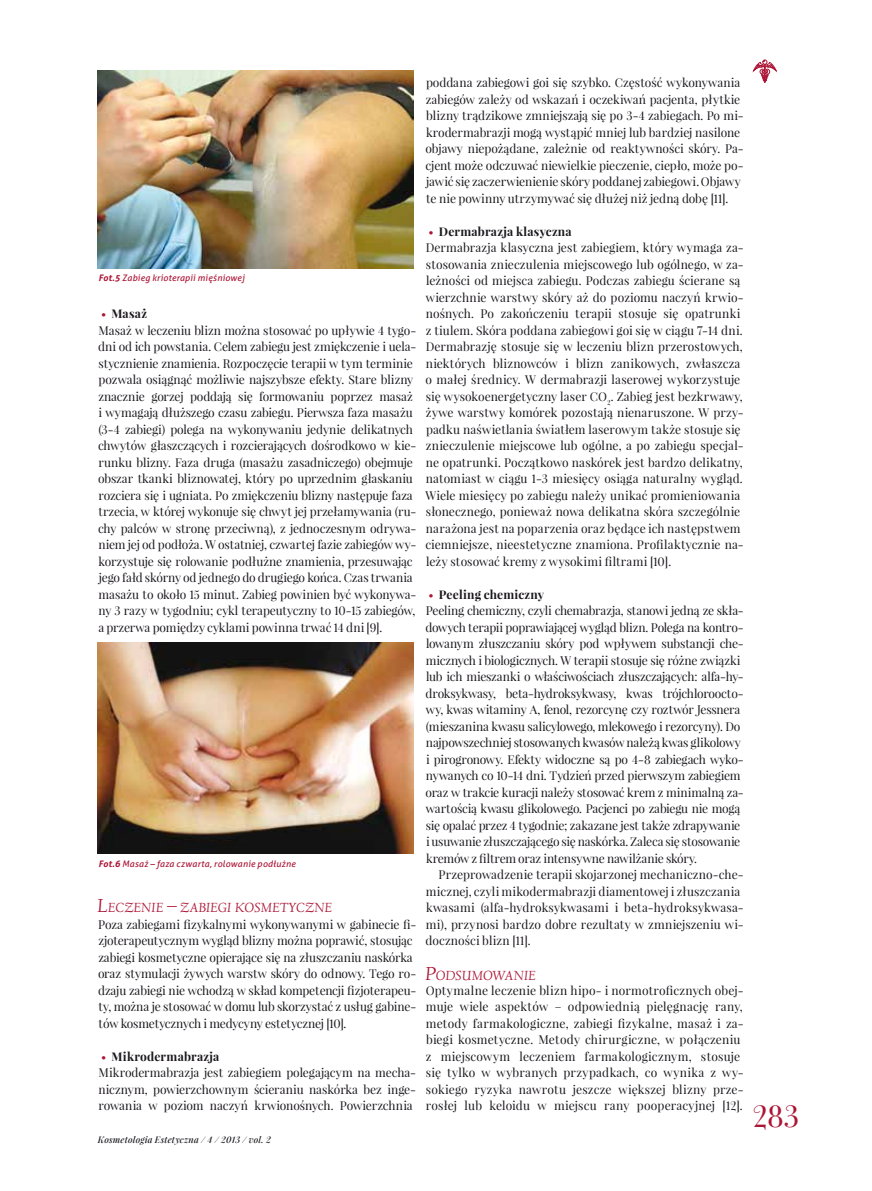
<style>
.page{position:relative;width:872px;height:1191px;background:#fff}
.page>*{position:absolute;margin:0;border:0;box-sizing:border-box;transform-origin:0 0}
.t1{font:30px "Playfair Display";color:#ac1535}
.t2{font:italic 13.65px "Linden Hill";letter-spacing:.005em;color:#ac1535}
.t3{font:12px/16.5px "Playfair Display";color:#1a171c}
.t4{font:12px/16.5px "Playfair Display";letter-spacing:-.02em;color:#1a171c}
.t5{font:italic 9px "Aller";letter-spacing:.02em;color:#ac1535}
.t6{font:italic 600 9px "Playfair Display";letter-spacing:.025em;color:#1a171c}
.s1{font-weight:700}
.s2{color:#ac1535}
.s3{font-size:19.5px}
</style>
<div class="page">
<svg style="left:752px;top:59px;width:25px;height:24px"></svg>
<img style="left:98px;top:71px;width:315px;height:197px">
<img style="left:98px;top:642px;width:315px;height:211px">
<p class="t5" style="left:98px;top:272px;width:147px"><span class="s1">Fot.5</span> Zabieg krioterapii mięśniowej</p>
<p class="t3" style="left:98px;top:305px;width:320px"><span class="s2">•</span> <span class="s1">Masaż<br></span>Masaż w leczeniu blizn można stosować po upływie 4 tygo&shy;dni od ich powstania. Celem zabiegu jest zmiękczenie i uela&shy;stycznienie znamienia. Rozpoczęcie terapii w tym terminie pozwala osiągnąć możliwie najszybsze efekty. Stare blizny znacznie gorzej poddają się formowaniu poprzez masaż i wymagają dłuższego czasu zabiegu. Pierwsza faza masażu (3-4 zabiegi) polega na wykonywaniu jedynie delikatnych chwytów głaszczących i rozcierających dośrodkowo w kie&shy;runku blizny. Faza druga (masażu zasadniczego) obejmuje obszar tkanki bliznowatej, który po uprzednim głaskaniu rozciera się i ugniata. Po zmiękczeniu blizny następuje faza trzecia, w której wykonuje się chwyt jej przełamywania (ru&shy;chy palców w stronę przeciwną), z jednoczesnym odrywa&shy;niem jej od podłoża. W ostatniej, czwartej fazie zabiegów wy&shy;korzystuje się rolowanie podłużne znamienia, przesuwając jego fałd skórny od jednego do drugiego końca. Czas trwania masażu to około 15 minut. Zabieg powinien być wykonywa&shy;ny 3 razy w tygodniu; cykl terapeutyczny to 10-15 zabiegów, a przerwa pomiędzy cyklami powinna trwać 14 dni [9].</p>
<p class="t5" style="left:98px;top:858px;width:199px"><span class="s1">Fot.6</span> Masaż – faza czwarta, rolowanie podłużne</p>
<p class="t2" style="left:98px;top:900px;width:236px"><span class="s3">L</span>ECZENIE <span class="s3">–</span> ZABIEGI KOSMETYCZNE</p>
<p class="t3" style="left:98px;top:915px;width:320px">Poza zabiegami fizykalnymi wykonywanymi w gabinecie fi&shy;zjoterapeutycznym wygląd blizny można poprawić, stosując zabiegi kosmetyczne opierające się na złuszczaniu naskórka oraz stymulacji żywych warstw skóry do odnowy. Tego ro&shy;dzaju zabiegi nie wchodzą w skład kompetencji fizjoterapeu&shy;ty, można je stosować w domu lub skorzystać z usług gabine&shy;tów kosmetycznych i medycyny estetycznej [10].</p>
<p class="t3" style="left:98px;top:1047px;width:319px"><span class="s2">•</span> <span class="s1">Mikrodermabrazja<br></span>Mikrodermabrazja jest zabiegiem polegającym na mecha&shy;nicznym, powierzchownym ścieraniu naskórka bez inge&shy;rowania w poziom naczyń krwionośnych. Powierzchnia</p>
<p class="t6" style="left:98px;top:1134px;width:174px">Kosmetologia Estetyczna / 4 / 2013 / vol. 2</p>
<p class="t3" style="left:425px;top:74px;width:320px">poddana zabiegowi goi się szybko. Częstość wykonywania zabiegów zależy od wskazań i oczekiwań pacjenta, płytkie blizny trądzikowe zmniejszają się po 3-4 zabiegach. Po mi&shy;krodermabrazji mogą wystąpić mniej lub bardziej nasilone objawy niepożądane, zależnie od reaktywności skóry. Pa&shy;cjent może odczuwać niewielkie pieczenie, ciepło, może po&shy;jawić się zaczerwienienie skóry poddanej zabiegowi. Objawy te nie powinny utrzymywać się dłużej niż jedną dobę [11].</p>
<p class="t3" style="left:425px;top:222px;width:320px"><span class="s2">•</span> <span class="s1">Dermabrazja klasyczna<br></span>Dermabrazja klasyczna jest zabiegiem, który wymaga za&shy;stosowania znieczulenia miejscowego lub ogólnego, w za&shy;leżności od miejsca zabiegu. Podczas zabiegu ścierane są wierzchnie warstwy skóry aż do poziomu naczyń krwio&shy;nośnych. Po zakończeniu terapii stosuje się opatrunki z tiulem. Skóra poddana zabiegowi goi się w ciągu 7-14 dni.<br>Dermabrazję stosuje się w leczeniu blizn przerostowych, niektórych bliznowców i blizn zanikowych, zwłaszcza o małej średnicy. W dermabrazji laserowej wykorzystuje się wysokoenergetyczny laser CO<sub>2</sub>. Zabieg jest bezkrwawy, żywe warstwy komórek pozostają nienaruszone. W przy&shy;padku naświetlania światłem laserowym także stosuje się znieczulenie miejscowe lub ogólne, a po zabiegu specjal&shy;ne opatrunki. Początkowo naskórek jest bardzo delikatny, natomiast w ciągu 1-3 miesięcy osiąga naturalny wygląd.<br>Wiele miesięcy po zabiegu należy unikać promieniowania słonecznego, ponieważ nowa delikatna skóra szczególnie narażona jest na poparzenia oraz będące ich następstwem ciemniejsze, nieestetyczne znamiona. Profilaktycznie na&shy;leży stosować kremy z wysokimi filtrami [10].</p>
<p class="t4" style="left:425px;top:585px;width:320px"><span class="s2">•</span> <span class="s1">Peeling chemiczny<br></span>Peeling chemiczny, czyli chemabrazja, stanowi jedną ze skła&shy;dowych terapii poprawiającej wygląd blizn. Polega na kontro&shy;lowanym złuszczaniu skóry pod wpływem substancji che&shy;micznych i biologicznych. W terapii stosuje się różne związki lub ich mieszanki o właściwościach złuszczających: alfa-hy&shy;droksykwasy, beta-hydroksykwasy, kwas trójchloroocto&shy;wy, kwas witaminy A, fenol, rezorcynę czy roztwór Jessnera (mieszanina kwasu salicylowego, mlekowego i rezorcyny). Do najpowszechniej stosowanych kwasów należą kwas glikolowy i pirogronowy. Efekty widoczne są po 4-8 zabiegach wyko&shy;nywanych co 10-14 dni. Tydzień przed pierwszym zabiegiem oraz w trakcie kuracji należy stosować krem z minimalną za&shy;wartością kwasu glikolowego. Pacjenci po zabiegu nie mogą się opalać przez 4 tygodnie; zakazane jest także zdrapywanie i usuwanie złuszczającego się naskórka. Zaleca się stosowanie kremów z filtrem oraz intensywne nawilżanie skóry.</p>
<p class="t3" style="left:425px;top:866px;width:320px;text-indent:13px">Przeprowadzenie terapii skojarzonej mechaniczno-che&shy;micznej, czyli mikodermabrazji diamentowej i złuszczania kwasami (alfa-hydroksykwasami i beta-hydroksykwasa&shy;mi), przynosi bardzo dobre rezultaty w zmniejszeniu wi&shy;doczności blizn [11].</p>
<p class="t2" style="left:425px;top:968px;width:112px"><span class="s3">P</span>ODSUMOWANIE</p>
<p class="t3" style="left:426px;top:981px;width:319px">Optymalne leczenie blizn hipo- i normotroficznych obej&shy;muje wiele aspektów – odpowiednią pielęgnację rany, metody farmakologiczne, zabiegi fizykalne, masaż i za&shy;biegi kosmetyczne. Metody chirurgiczne, w połączeniu z miejscowym leczeniem farmakologicznym, stosuje się tylko w wybranych przypadkach, co wynika z wy&shy;sokiego ryzyka nawrotu jeszcze większej blizny prze&shy;rosłej lub keloidu w miejscu rany pooperacyjnej [12].</p>
<h1 class="t1" style="left:753px;top:1095px;width:48px">283</h1>
</div>
